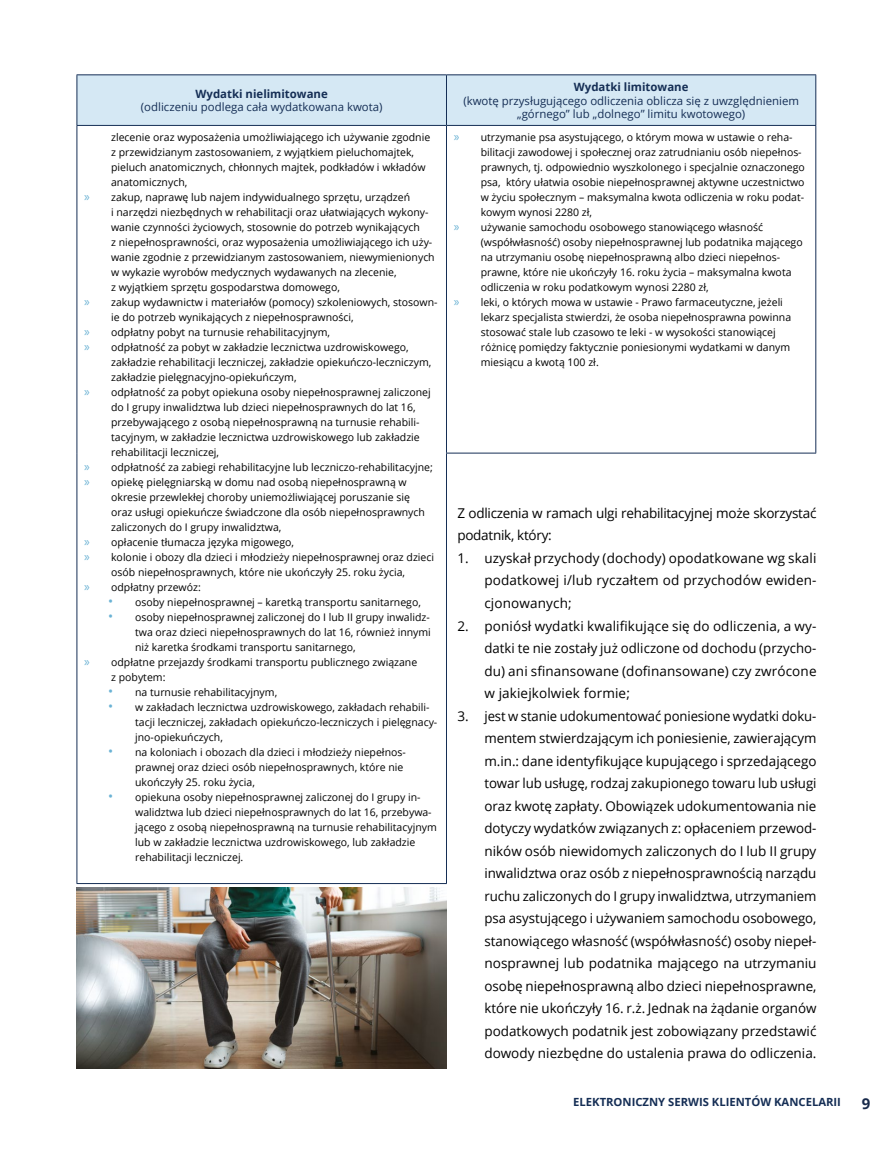
<style>
.page{position:relative;width:893px;height:1149px;background:#fff}
.page>*{position:absolute;margin:0;border:0;box-sizing:border-box;transform-origin:0 0}
.t1{font:700 15px "Open Sans";color:#182a4b}
.t2{font:13.5px/22.5px "Open Sans";color:#000;text-align:justify}
.t3{font:13.5px/22.5px "Open Sans";letter-spacing:-.02em;color:#000}
.t4{font:11.4px/13.6px "Open Sans";color:#152e55;text-align:center}
.t5{font:700 11.4px "Open Sans";color:#152e55}
.t6{font:700 11.25px "Open Sans";color:#152e55}
.t7{font:10.5px/15px "Open Sans";color:#000}
.s1{font-family:"Myriad Pro";font-size:13.5px;color:#6ab2d4}
.s2{font-size:13.5px;color:#6ab2d4}
</style>
<div class="page">
<div style="left:78px;top:75px;width:737px;height:50px;background:#d5e8f4"></div>
<hr style="left:77px;top:74px;width:369px;height:1px;background:#152e55">
<hr style="left:77px;top:75px;width:1px;height:50px;background:#152e55">
<hr style="left:446px;top:74px;width:370px;height:1px;background:#152e55">
<hr style="left:446px;top:75px;width:1px;height:50px;background:#152e55">
<hr style="left:815px;top:75px;width:1px;height:50px;background:#152e55">
<hr style="left:77px;top:125px;width:369px;height:1px;background:#152e55">
<hr style="left:446px;top:125px;width:370px;height:1px;background:#152e55">
<hr style="left:815px;top:126px;width:1px;height:326px;background:#152e55">
<hr style="left:446px;top:452px;width:370px;height:1px;background:#152e55">
<hr style="left:77px;top:126px;width:1px;height:327px;background:#152e55">
<hr style="left:446px;top:126px;width:1px;height:326px;background:#152e55">
<hr style="left:77px;top:453px;width:1px;height:429px;background:#152e55">
<hr style="left:446px;top:453px;width:1px;height:429px;background:#152e55">
<hr style="left:77px;top:882px;width:370px;height:1px;background:#152e55">
<img style="left:77px;top:887px;width:370px;height:180px">
<p class="t5" style="left:196px;top:85px;width:134px">Wydatki nielimitowane</p>
<p class="t4" style="left:141px;top:100px;width:243px">(odliczeniu podlega cała wydatkowana kwota)</p>
<p class="t7" style="left:111px;top:129px;width:321px">zlecenie oraz wyposażenia umożliwiającego ich używanie zgodnie</p>
<p class="t7" style="left:111px;top:144px;width:304px">z przewidzianym zastosowaniem, z wyjątkiem pieluchomajtek,</p>
<p class="t7" style="left:111px;top:159px;width:316px">pieluch anatomicznych, chłonnych majtek, podkładów i wkładów</p>
<p class="t7" style="left:111px;top:174px;width:78px">anatomicznych,</p>
<p class="t7" style="left:84px;top:189px;width:328px"><span class="s1">»</span> zakup, naprawę lub najem indywidualnego sprzętu, urządzeń</p>
<p class="t7" style="left:111px;top:204px;width:319px">i narzędzi niezbędnych w rehabilitacji oraz ułatwiających wykony-</p>
<p class="t7" style="left:111px;top:219px;width:310px">wanie czynności życiowych, stosownie do potrzeb wynikających</p>
<p class="t7" style="left:111px;top:234px;width:323px">z niepełnosprawności, oraz wyposażenia umożliwiającego ich uży-</p>
<p class="t7" style="left:111px;top:249px;width:325px">wanie zgodnie z przewidzianym zastosowaniem, niewymienionych</p>
<p class="t7" style="left:111px;top:264px;width:287px">w wykazie wyrobów medycznych wydawanych na zlecenie,</p>
<p class="t7" style="left:111px;top:279px;width:230px">z wyjątkiem sprzętu gospodarstwa domowego,</p>
<p class="t7" style="left:84px;top:294px;width:355px"><span class="s1">»</span> zakup wydawnictw i materiałów (pomocy) szkoleniowych, stosown-</p>
<p class="t7" style="left:111px;top:309px;width:244px">ie do potrzeb wynikających z niepełnosprawności,</p>
<p class="t7" style="left:84px;top:324px;width:247px"><span class="s1">»</span> odpłatny pobyt na turnusie rehabilitacyjnym,</p>
<p class="t7" style="left:84px;top:339px;width:326px"><span class="s1">»</span> odpłatność za pobyt w zakładzie lecznictwa uzdrowiskowego,</p>
<p class="t7" style="left:111px;top:354px;width:322px">zakładzie rehabilitacji leczniczej, zakładzie opiekuńczo-leczniczym,</p>
<p class="t7" style="left:111px;top:369px;width:187px">zakładzie pielęgnacyjno-opiekuńczym,</p>
<p class="t7" style="left:84px;top:384px;width:348px"><span class="s1">»</span> odpłatność za pobyt opiekuna osoby niepełnosprawnej zaliczonej</p>
<p class="t7" style="left:111px;top:399px;width:306px">do I grupy inwalidztwa lub dzieci niepełnosprawnych do lat 16,</p>
<p class="t7" style="left:111px;top:414px;width:310px">przebywającego z osobą niepełnosprawną na turnusie rehabili-</p>
<p class="t7" style="left:111px;top:429px;width:310px">tacyjnym, w zakładzie lecznictwa uzdrowiskowego lub zakładzie</p>
<p class="t7" style="left:111px;top:444px;width:110px">rehabilitacji leczniczej,</p>
<p class="t7" style="left:84px;top:459px;width:350px"><span class="s1">»</span> odpłatność za zabiegi rehabilitacyjne lub leczniczo-rehabilitacyjne;</p>
<p class="t7" style="left:84px;top:474px;width:324px"><span class="s1">»</span> opiekę pielęgniarską w domu nad osobą niepełnosprawną w</p>
<p class="t7" style="left:111px;top:489px;width:300px">okresie przewlekłej choroby uniemożliwiającej poruszanie się</p>
<p class="t7" style="left:111px;top:504px;width:315px">oraz usługi opiekuńcze świadczone dla osób niepełnosprawnych</p>
<p class="t7" style="left:111px;top:519px;width:172px">zaliczonych do I grupy inwalidztwa,</p>
<p class="t7" style="left:84px;top:534px;width:212px"><span class="s1">»</span> opłacenie tłumacza języka migowego,</p>
<p class="t7" style="left:84px;top:549px;width:352px"><span class="s1">»</span> kolonie i obozy dla dzieci i młodzieży niepełnosprawnej oraz dzieci</p>
<p class="t7" style="left:111px;top:564px;width:295px">osób niepełnosprawnych, które nie ukończyły 25. roku życia,</p>
<p class="t7" style="left:84px;top:579px;width:118px"><span class="s1">»</span> odpłatny przewóz:</p>
<p class="t7" style="left:108px;top:594px;width:314px"><span class="s2">•</span> osoby niepełnosprawnej – karetką transportu sanitarnego,</p>
<p class="t7" style="left:108px;top:609px;width:323px"><span class="s2">•</span> osoby niepełnosprawnej zaliczonej do I lub II grupy inwalidz-</p>
<p class="t7" style="left:135px;top:624px;width:297px">twa oraz dzieci niepełnosprawnych do lat 16, również innymi</p>
<p class="t7" style="left:135px;top:639px;width:222px">niż karetka środkami transportu sanitarnego,</p>
<p class="t7" style="left:84px;top:654px;width:335px"><span class="s1">»</span> odpłatne przejazdy środkami transportu publicznego związane</p>
<p class="t7" style="left:111px;top:669px;width:56px">z pobytem:</p>
<p class="t7" style="left:108px;top:684px;width:171px"><span class="s2">•</span> na turnusie rehabilitacyjnym,</p>
<p class="t7" style="left:135px;top:699px;width:304px;text-indent:-27px"><span class="s2">•</span> w zakładach lecznictwa uzdrowiskowego, zakładach rehabili&shy;tacji leczniczej, zakładach opiekuńczo-leczniczych i pielęgnacy&shy;jno-opiekuńczych,</p>
<p class="t7" style="left:135px;top:744px;width:272px;text-indent:-27px"><span class="s2">•</span> na koloniach i obozach dla dzieci i młodzieży niepełnos&shy;prawnej oraz dzieci osób niepełnosprawnych, które nie ukończyły 25. roku życia,</p>
<p class="t7" style="left:135px;top:789px;width:303px;text-indent:-27px"><span class="s2">•</span> opiekuna osoby niepełnosprawnej zaliczonej do I grupy in&shy;walidztwa lub dzieci niepełnosprawnych do lat 16, przebywa&shy;jącego z osobą niepełnosprawną na turnusie rehabilitacyjnym lub w zakładzie lecznictwa uzdrowiskowego, lub zakładzie rehabilitacji leczniczej.</p>
<p class="t5" style="left:574px;top:79px;width:116px">Wydatki limitowane</p>
<p class="t4" style="left:463px;top:93px;width:337px">(kwotę przysługującego odliczenia oblicza się z uwzględnieniem „górnego” lub „dolnego” limitu kwotowego)</p>
<p class="t7" style="left:454px;top:129px;width:340px"><span class="s1">»</span> utrzymanie psa asystującego, o którym mowa w ustawie o reha-</p>
<p class="t7" style="left:481px;top:144px;width:322px">bilitacji zawodowej i społecznej oraz zatrudnianiu osób niepełnos-</p>
<p class="t7" style="left:481px;top:159px;width:326px">prawnych, tj. odpowiednio wyszkolonego i specjalnie oznaczonego</p>
<p class="t7" style="left:481px;top:174px;width:325px">psa, który ułatwia osobie niepełnosprawnej aktywne uczestnictwo</p>
<p class="t7" style="left:481px;top:189px;width:325px">w życiu społecznym – maksymalna kwota odliczenia w roku podat-</p>
<p class="t7" style="left:481px;top:204px;width:113px">kowym wynosi 2280 zł,</p>
<p class="t7" style="left:454px;top:219px;width:311px"><span class="s1">»</span> używanie samochodu osobowego stanowiącego własność</p>
<p class="t7" style="left:481px;top:234px;width:323px">(współwłasność) osoby niepełnosprawnej lub podatnika mającego</p>
<p class="t7" style="left:481px;top:249px;width:301px">na utrzymaniu osobę niepełnosprawną albo dzieci niepełnos-</p>
<p class="t7" style="left:481px;top:264px;width:312px">prawne, które nie ukończyły 16. roku życia – maksymalna kwota</p>
<p class="t7" style="left:481px;top:279px;width:229px">odliczenia w roku podatkowym wynosi 2280 zł,</p>
<p class="t7" style="left:454px;top:294px;width:331px"><span class="s1">»</span> leki, o których mowa w ustawie - Prawo farmaceutyczne, jeżeli</p>
<p class="t7" style="left:481px;top:309px;width:312px">lekarz specjalista stwierdzi, że osoba niepełnosprawna powinna</p>
<p class="t7" style="left:481px;top:324px;width:296px">stosować stale lub czasowo te leki - w wysokości stanowiącej</p>
<p class="t7" style="left:481px;top:339px;width:311px">różnicę pomiędzy faktycznie poniesionymi wydatkami w danym</p>
<p class="t7" style="left:481px;top:354px;width:120px">miesiącu a kwotą 100 zł.</p>
<p class="t3" style="left:457px;top:501px;width:361px">Z odliczenia w ramach ulgi rehabilitacyjnej może skorzystać podatnik, który:</p>
<p class="t2" style="left:484px;top:546px;width:334px;text-indent:-27px">1. uzyskał przychody (dochody) opodatkowane wg skali podatkowej i/lub ryczałtem od przychodów ewiden&shy;cjonowanych;</p>
<p class="t2" style="left:484px;top:614px;width:334px;text-indent:-27px">2. poniósł wydatki kwalifikujące się do odliczenia, a wy&shy;datki te nie zostały już odliczone od dochodu (przycho&shy;du) ani sfinansowane (dofinansowane) czy zwrócone w jakiejkolwiek formie;</p>
<p class="t2" style="left:484px;top:704px;width:334px;text-indent:-27px">3. jest w stanie udokumentować poniesione wydatki doku&shy;mentem stwierdzającym ich poniesienie, zawierającym m.in.: dane identyfikujące kupującego i sprzedającego towar lub usługę, rodzaj zakupionego towaru lub usługi oraz kwotę zapłaty. Obowiązek udokumentowania nie dotyczy wydatków związanych z: opłaceniem przewod&shy;ników osób niewidomych zaliczonych do I lub II grupy inwalidztwa oraz osób z niepełnosprawnością narządu ruchu zaliczonych do I grupy inwalidztwa, utrzymaniem psa asystującego i używaniem samochodu osobowego, stanowiącego własność (współwłasność) osoby niepeł&shy;nosprawnej lub podatnika mającego na utrzymaniu osobę niepełnosprawną albo dzieci niepełnosprawne, które nie ukończyły 16. r.ż. Jednak na żądanie organów podatkowych podatnik jest zobowiązany przedstawić dowody niezbędne do ustalenia prawa do odliczenia.</p>
<p class="t6" style="left:573px;top:1093px;width:269px">ELEKTRONICZNY SERWIS KLIENTÓW KANCELARII</p>
<h1 class="t1" style="left:862px;top:1092px;width:10px">9</h1>
</div>
